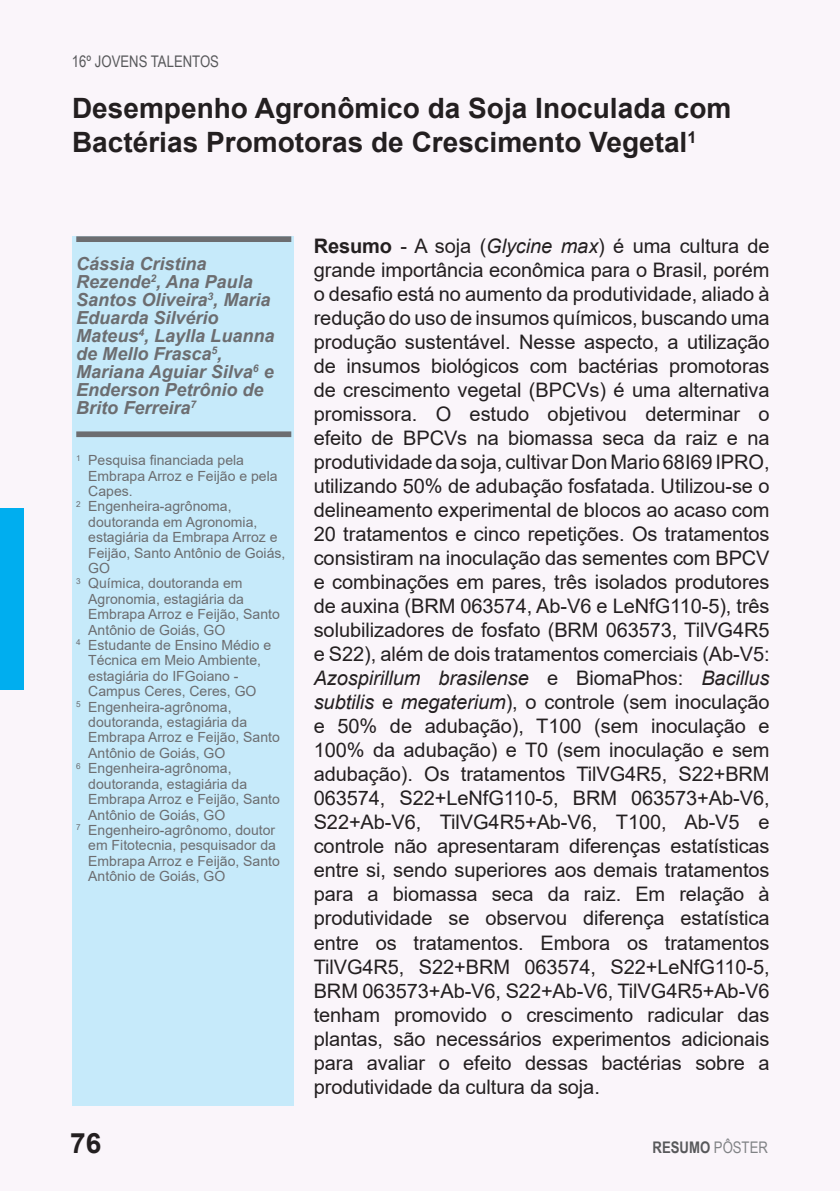
<style>
.page{position:relative;width:840px;height:1191px;background:#fff}
.page>*{position:absolute;margin:0;border:0;box-sizing:border-box;transform-origin:0 0}
._01_-_Titulo_-_16º_J{font:700 28px/33.6px "Arial";color:#231f20}
._00_-_Miolo_-_16º_JT{font:20px/24px "Arial";letter-spacing:-.005em;color:#231f20;text-align:justify}
._02_-_Nome_Autor_-_1{font:italic 700 18px/18px "Arial";color:#6c6d70}
.t1{font:16px "Arial Narrow";color:#57585a}
.t2{font:700 16px "Arial Narrow";color:#57585a}
._03_-_Graduação_-_16{font:14px/15.4px "Arial";color:#6c6d70}
.s1{font-weight:700}
.s2{font-style:italic}
.s3{font-weight:400;color:#808285}
</style>
<div class="page">
<div style="left:0;top:0;width:839px;height:1191px;background:#faf5fa"></div>
<div style="left:0;top:508px;width:23px;height:182px;background:#00aeef"></div>
<div style="left:72px;top:236px;width:221px;height:870px;background:#c6eafa"></div>
<div style="left:76px;top:236px;width:215px;height:6px;background:#6c6d70"></div>
<div style="left:76px;top:431px;width:215px;height:6px;background:#6c6d70"></div>
<p class="t1" style="left:72px;top:49px;width:149px">16º JOVENS TALENTOS</p>
<p class="_01_-_Titulo_-_16º_J" style="left:72px;top:92px;width:660px">Desempenho Agronômico da Soja Inoculada com<br>Bactérias Promotoras de Crescimento Vegetal<sup>1</sup></p>
<p class="_02_-_Nome_Autor_-_1" style="left:76px;top:255px;width:199px">Cássia Cristina<br>Rezende<sup>2</sup>, Ana Paula<br>Santos Oliveira<sup>3</sup>, Maria<br>Eduarda Silvério<br>Mateus<sup>4</sup>, Laylla Luanna de Mello Frasca<sup>5</sup>,<br>Mariana Aguiar Silva<sup>6</sup> e<br>Enderson Petrônio de<br>Brito Ferreira<sup>7</sup></p>
<p class="_03_-_Graduação_-_16" style="left:88px;top:452px;width:191px;text-indent:-12px"><sup>1</sup> Pesquisa financiada pela<br>Embrapa Arroz e Feijão e pela<br>Capes.</p>
<p class="_03_-_Graduação_-_16" style="left:88px;top:498px;width:198px;text-indent:-12px"><sup>2</sup> Engenheira-agrônoma, doutoranda em Agronomia, estagiária da Embrapa Arroz e<br>Feijão, Santo Antônio de Goiás,<br>GO</p>
<p class="_03_-_Graduação_-_16" style="left:88px;top:575px;width:193px;text-indent:-12px"><sup>3</sup> Química, doutoranda em<br>Agronomia, estagiária da<br>Embrapa Arroz e Feijão, Santo<br>Antônio de Goiás, GO</p>
<p class="_03_-_Graduação_-_16" style="left:88px;top:637px;width:184px;text-indent:-12px"><sup>4</sup> Estudante de Ensino Médio e<br>Técnica em Meio Ambiente, estagiária do IFGoiano -<br>Campus Ceres, Ceres, GO</p>
<p class="_03_-_Graduação_-_16" style="left:88px;top:699px;width:193px;text-indent:-12px"><sup>5</sup> Engenheira-agrônoma, doutoranda, estagiária da<br>Embrapa Arroz e Feijão, Santo<br>Antônio de Goiás, GO</p>
<p class="_03_-_Graduação_-_16" style="left:88px;top:760px;width:193px;text-indent:-12px"><sup>6</sup> Engenheira-agrônoma, doutoranda, estagiária da<br>Embrapa Arroz e Feijão, Santo<br>Antônio de Goiás, GO</p>
<p class="_03_-_Graduação_-_16" style="left:88px;top:822px;width:193px;text-indent:-12px"><sup>7</sup> Engenheiro-agrônomo, doutor em Fitotecnia, pesquisador da<br>Embrapa Arroz e Feijão, Santo<br>Antônio de Goiás, GO</p>
<p class="_00_-_Miolo_-_16º_JT" style="left:313px;top:234px;width:457px"><span class="s1">Resumo</span> - A soja (<span class="s2">Glycine max</span>) é uma cultura de grande importância econômica para o Brasil, porém o desafio está no aumento da produtividade, aliado à redução do uso de insumos químicos, buscando uma produção sustentável. Nesse aspecto, a utilização de insumos biológicos com bactérias promotoras de crescimento vegetal (BPCVs) é uma alternativa promissora. O estudo objetivou determinar o efeito de BPCVs na biomassa seca da raiz e na produtividade da soja, cultivar Don Mario 68I69 IPRO, utilizando 50% de adubação fosfatada. Utilizou-se o delineamento experimental de blocos ao acaso com 20 tratamentos e cinco repetições. Os tratamentos consistiram na inoculação das sementes com BPCV e combinações em pares, três isolados produtores de auxina (BRM 063574, Ab-V6 e LeNfG110-5), três solubilizadores de fosfato (BRM 063573, TilVG4R5 e S22), além de dois tratamentos comerciais (Ab-V5:<br><span class="s2">Azospirillum brasilense</span> e BiomaPhos: <span class="s2">Bacillus subtilis</span> e <span class="s2">megaterium</span>), o controle (sem inoculação e 50% de adubação), T100 (sem inoculação e 100% da adubação) e T0 (sem inoculação e sem adubação). Os tratamentos TilVG4R5, S22+BRM 063574, S22+LeNfG110-5, BRM 063573+Ab-V6, S22+Ab-V6, TilVG4R5+Ab-V6, T100, Ab-V5 e controle não apresentaram diferenças estatísticas entre si, sendo superiores aos demais tratamentos para a biomassa seca da raiz. Em relação à produtividade se observou diferença estatística entre os tratamentos. Embora os tratamentos TilVG4R5, S22+BRM 063574, S22+LeNfG110-5, BRM 063573+Ab-V6, S22+Ab-V6, TilVG4R5+Ab-V6 tenham promovido o crescimento radicular das plantas, são necessários experimentos adicionais para avaliar o efeito dessas bactérias sobre a produtividade da cultura da soja.</p>
<h1 class="_01_-_Titulo_-_16º_J" style="left:70px;top:1127px;width:33px">76</h1>
<p class="t2" style="left:652px;top:1135px;width:117px">RESUMO <span class="s3">PÔSTER</span></p>
</div>
